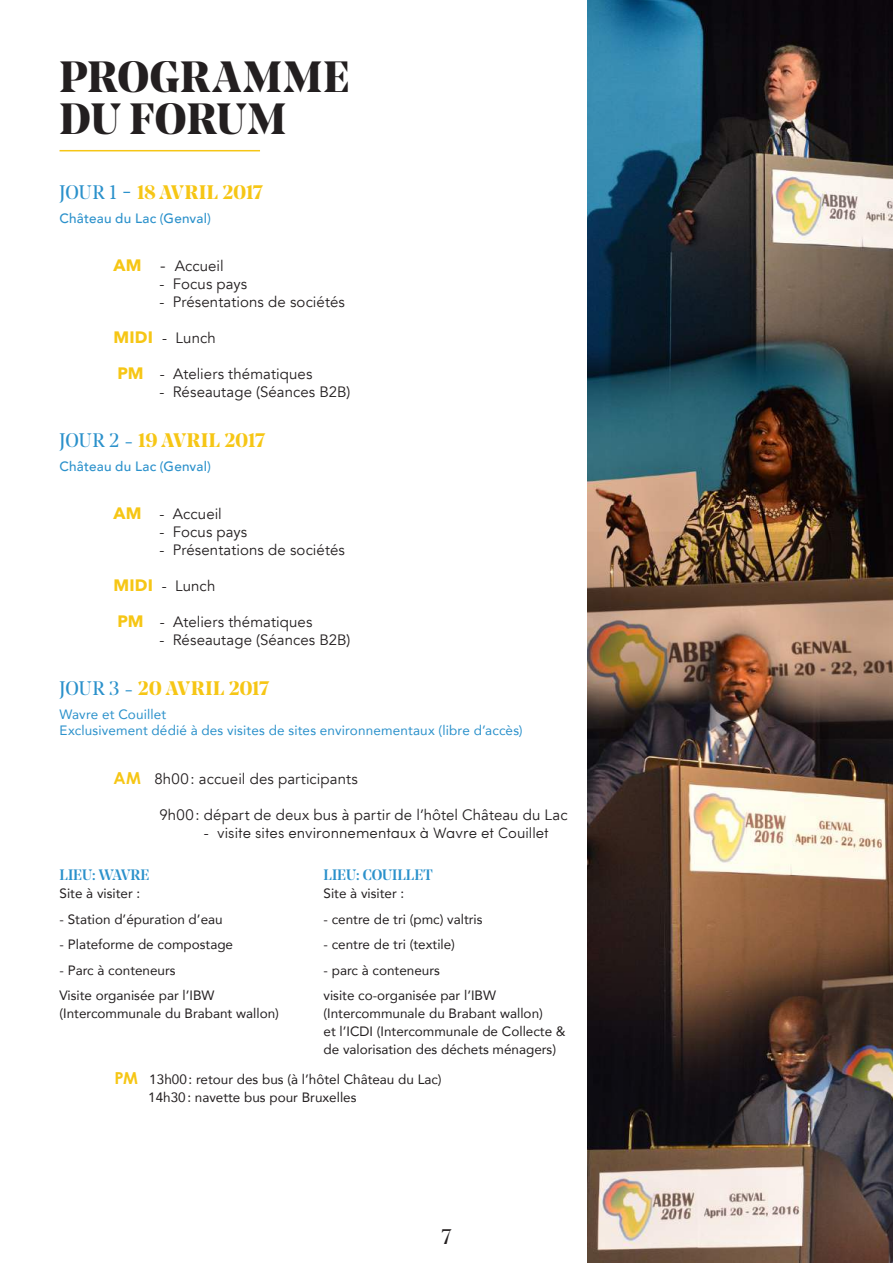
<style>
.page{position:relative;width:893px;height:1263px;background:#fff}
.page>*{position:absolute;margin:0;border:0;box-sizing:border-box;transform-origin:0 0}
.t1{font:700 43.5px/42px "Noe Display";letter-spacing:.015em;color:#231f20}
.t2{font:21px "Noe Display";color:#231f20}
.t3{font:700 19.5px "Noe Display";letter-spacing:-.01em;color:#f6c615}
.t4{font:15px "Avenir";letter-spacing:.005em;color:#231f20}
.t5{font:300 15px "Sofia Pro";letter-spacing:.005em;color:#231f20}
.t6{font:500 15px "Noe Display";color:#2b91cb}
.t7{font:13.5px/18px "Avenir";color:#231f20}
.t8{font:13.5px/16.5px "Avenir";letter-spacing:.01em;color:#2b91cb}
.t9{font:500 13.5px "Avenir";letter-spacing:.015em;color:#2b91cb}
.s1{font-weight:400;color:#2b91cb}
.s2{font-family:"Sofia Pro";font-weight:300;color:#2b91cb}
.s3{font-family:"Avenir Next";font-weight:700;font-size:16.5px;color:#f6c615}
.s4{font-size:16.5px}
.s5{font-family:"Sofia Pro";font-weight:300;font-size:18px;color:#2b91cb}
.s6{font-family:"Century Gothic";font-weight:700;font-size:16.5px;color:#f6c615}
.s7{font-family:"Avenir";font-weight:400}
</style>
<div class="page">
<hr style="left:60px;top:150px;width:200px;height:1px;background:#f6c615">
<img style="left:587px;top:0;width:306px;height:1263px">
<h1 class="t1" style="left:60px;top:55px;width:292px">PROGRAMME<br>DU FORUM</h1>
<h3 class="t3" style="left:60px;top:180px;width:205px"><span class="s1">JOUR 1</span> <span class="s2">-</span> 18 AVRIL 2017</h3>
<p class="t9" style="left:60px;top:207px;width:153px">Château du Lac (Genval)</p>
<p class="t4" style="left:114px;top:257px;width:112px"><span class="s3">AM</span> <span class="s4">-</span> Accueil</p>
<p class="t4" style="left:159px;top:275px;width:89px">- Focus pays</p>
<p class="t4" style="left:159px;top:293px;width:187px">- Présentations de sociétés</p>
<p class="t4" style="left:114px;top:329px;width:104px"><span class="s3">MIDI</span> - Lunch</p>
<p class="t4" style="left:118px;top:365px;width:196px"><span class="s3">PM</span> - Ateliers thématiques</p>
<p class="t4" style="left:159px;top:383px;width:192px">- Réseautage (Séances B2B)</p>
<h3 class="t3" style="left:60px;top:428px;width:207px"><span class="s1">JOUR 2</span> <span class="s5">-</span> 19 AVRIL 2017</h3>
<p class="t9" style="left:60px;top:455px;width:153px">Château du Lac (Genval)</p>
<p class="t4" style="left:114px;top:505px;width:110px"><span class="s3">AM</span> - Accueil</p>
<p class="t4" style="left:159px;top:523px;width:89px">- Focus pays</p>
<p class="t4" style="left:159px;top:541px;width:187px">- Présentations de sociétés</p>
<p class="t4" style="left:114px;top:577px;width:103px"><span class="s3">MIDI</span> - Lunch</p>
<p class="t4" style="left:118px;top:613px;width:196px"><span class="s3">PM</span> - Ateliers thématiques</p>
<p class="t4" style="left:159px;top:631px;width:192px">- Réseautage (Séances B2B)</p>
<h3 class="t3" style="left:60px;top:676px;width:211px"><span class="s1">JOUR 3</span> <span class="s5">-</span> 20 AVRIL 2017</h3>
<p class="t8" style="left:60px;top:706px;width:465px">Wavre et Couillet<br>Exclusivement dédié à des visites de sites environnementaux (libre d’accès)</p>
<p class="t4" style="left:114px;top:769px;width:246px"><span class="s6">AM</span> 8h00: accueil des participants</p>
<p class="t4" style="left:160px;top:805px;width:409px">9h00: départ de deux bus à partir de l’hôtel Château du Lac</p>
<p class="t5" style="left:204px;top:821px;width:346px"><span class="s7">-</span> visite sites environnementaux à Wavre et Couillet</p>
<p class="t6" style="left:60px;top:865px;width:91px">LIEU : WAVRE</p>
<p class="t7" style="left:60px;top:884px;width:82px">Site à visiter :</p>
<p class="t7" style="left:60px;top:909px;width:165px">- Station d’épuration d’eau</p>
<p class="t7" style="left:60px;top:935px;width:175px">- Plateforme de compostage</p>
<p class="t7" style="left:60px;top:957px;width:157px;line-height:25.5px">- Parc à conteneurs<br>Visite organisée par l’IBW</p>
<p class="t7" style="left:60px;top:1004px;width:221px">(Intercommunale du Brabant wallon)</p>
<p class="t6" style="left:323px;top:865px;width:111px">LIEU : COUILLET</p>
<p class="t7" style="left:323px;top:884px;width:82px">Site à visiter :</p>
<p class="t7" style="left:323px;top:909px;width:161px">- centre de tri (pmc) valtris</p>
<p class="t7" style="left:323px;top:935px;width:133px">- centre de tri (textile)</p>
<p class="t7" style="left:323px;top:957px;width:174px;line-height:25.5px">- parc à conteneurs<br>visite co-organisée par l’IBW</p>
<p class="t7" style="left:323px;top:1004px;width:244px">(Intercommunale du Brabant wallon)<br>et l’ICDI (Intercommunale de Collecte &amp; de valorisation des déchets ménagers)</p>
<p class="t7" style="left:148px;top:1070px;width:295px;text-indent:-34px"><span class="s6">PM</span> 13h00: retour des bus (à l’hôtel Château du Lac)<br>14h30: navette bus pour Bruxelles</p>
<h2 class="t2" style="left:441px;top:1223px;width:12px">7</h2>
</div>
